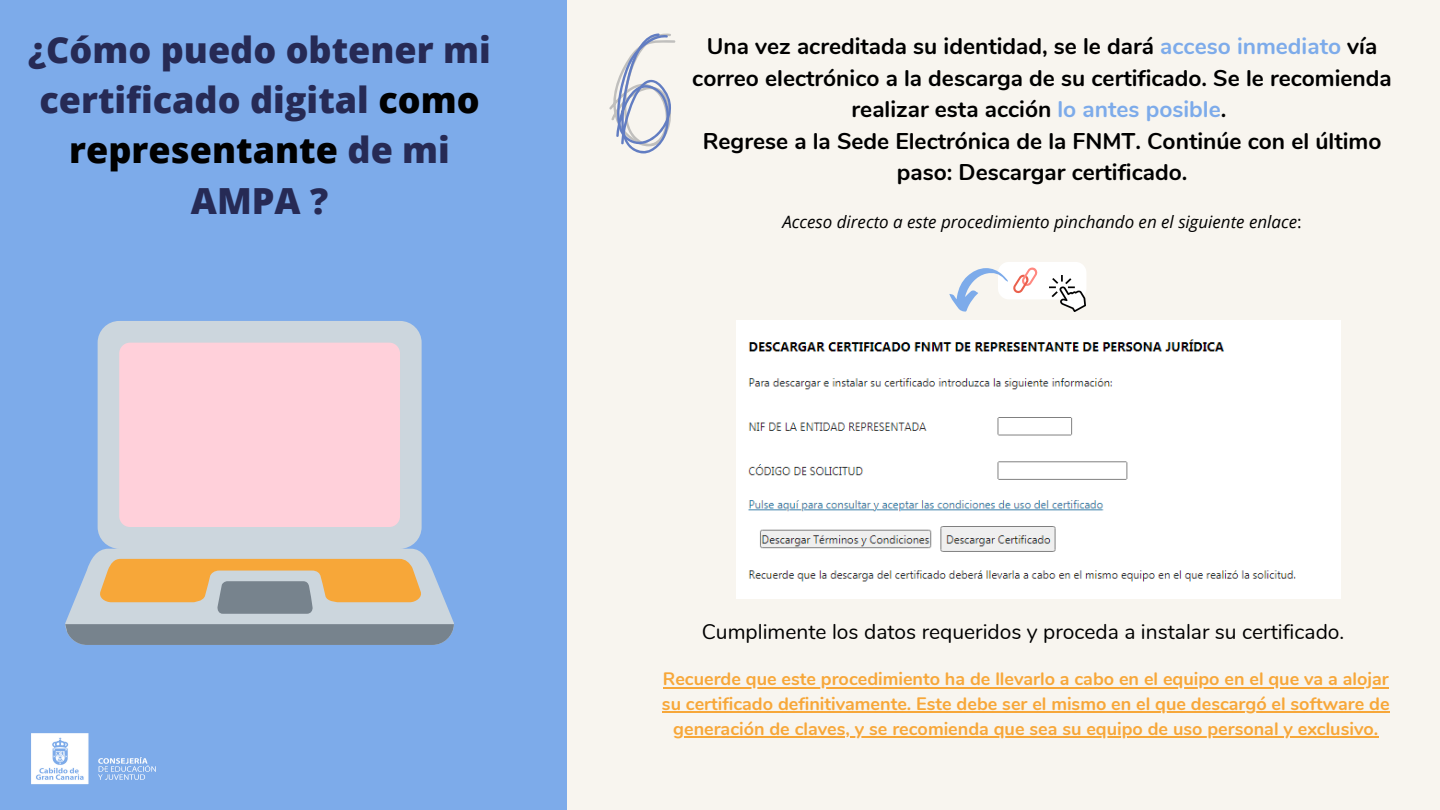
<style>
.page{position:relative;width:1440px;height:810px;background:#7dabea}
.page>*{position:absolute;margin:0;border:0;box-sizing:border-box;transform-origin:0 0}
.t1{font:800 36px/50.2px "Open Sans";color:#262a55;text-align:center}
.t2{font:700 22.7px/31.5px "Nunito";color:#000;text-align:center}
.t3{font:21px "Nunito";color:#000}
.t4{font:700 18px/24.8px "Nunito";color:#f7a739;text-align:center}
.t5{font:italic 17px "Open Sans";color:#000}
.s1{color:#000}
.s2{color:#7dabea}
.s3{font-style:normal}
</style>
<div class="page">
<div style="left:568px;top:0;width:872px;height:810px;background:#f8f5ef"></div>
<svg style="left:65px;top:321px;width:389px;height:303px;fill:#ccd6dd"></svg>
<svg style="left:65px;top:624px;width:389px;height:21px;background:#788490"></svg>
<div style="left:119px;top:343px;width:281px;height:184px;background:#ffd0da;border-radius:11px"></div>
<svg style="left:98px;top:559px;width:325px;height:55px;background:#d5ae76"></svg>
<svg style="left:609px;top:33px;width:66px;height:120px"></svg>
<img style="left:737px;top:321px;width:603px;height:277px">
<img style="left:31px;top:733px;width:125px;height:52px">
<div style="left:998px;top:262px;width:88px;height:37px;background:#fff;border-radius:11px"></div>
<img style="left:1050px;top:275px;width:36px;height:36px">
<svg style="left:949px;top:267px;width:89px;height:45px"></svg>
<hr style="left:663px;top:687px;width:726px;height:1px;background:#f7a739">
<hr style="left:662px;top:712px;width:728px;height:1px;background:#f7a739">
<hr style="left:673px;top:736px;width:705px;height:2px;background:#f7a739">
<h1 class="t1" style="left:28px;top:24px;width:464px">¿Cómo puedo obtener mi certificado digital <span class="s1">como representante</span> de mi<br>AMPA ?</h1>
<p class="t2" style="left:692px;top:31px;width:701px">Una vez acreditada su identidad, se le dará <span class="s2">acceso inmediato</span> vía correo electrónico a la descarga de su certificado. Se le recomienda realizar esta acción <span class="s2">lo antes posible</span>.<br>Regrese a la Sede Electrónica de la FNMT. Continúe con el último paso: Descargar certificado.</p>
<p class="t5" style="left:782px;top:209px;width:521px">Acceso directo a este procedimiento pinchando en el siguiente enlace<span class="s3">:</span></p>
<p class="t3" style="left:702px;top:618px;width:644px">Cumplimente los datos requeridos y proceda a instalar su certificado.</p>
<p class="t4" style="left:662px;top:667px;width:729px">Recuerde que este procedimiento ha de llevarlo a cabo en el equipo en el que va a alojar su certificado definitivamente. Este debe ser el mismo en el que descargó el software de generación de claves, y se recomienda que sea su equipo de uso personal y exclusivo.</p>
</div>
